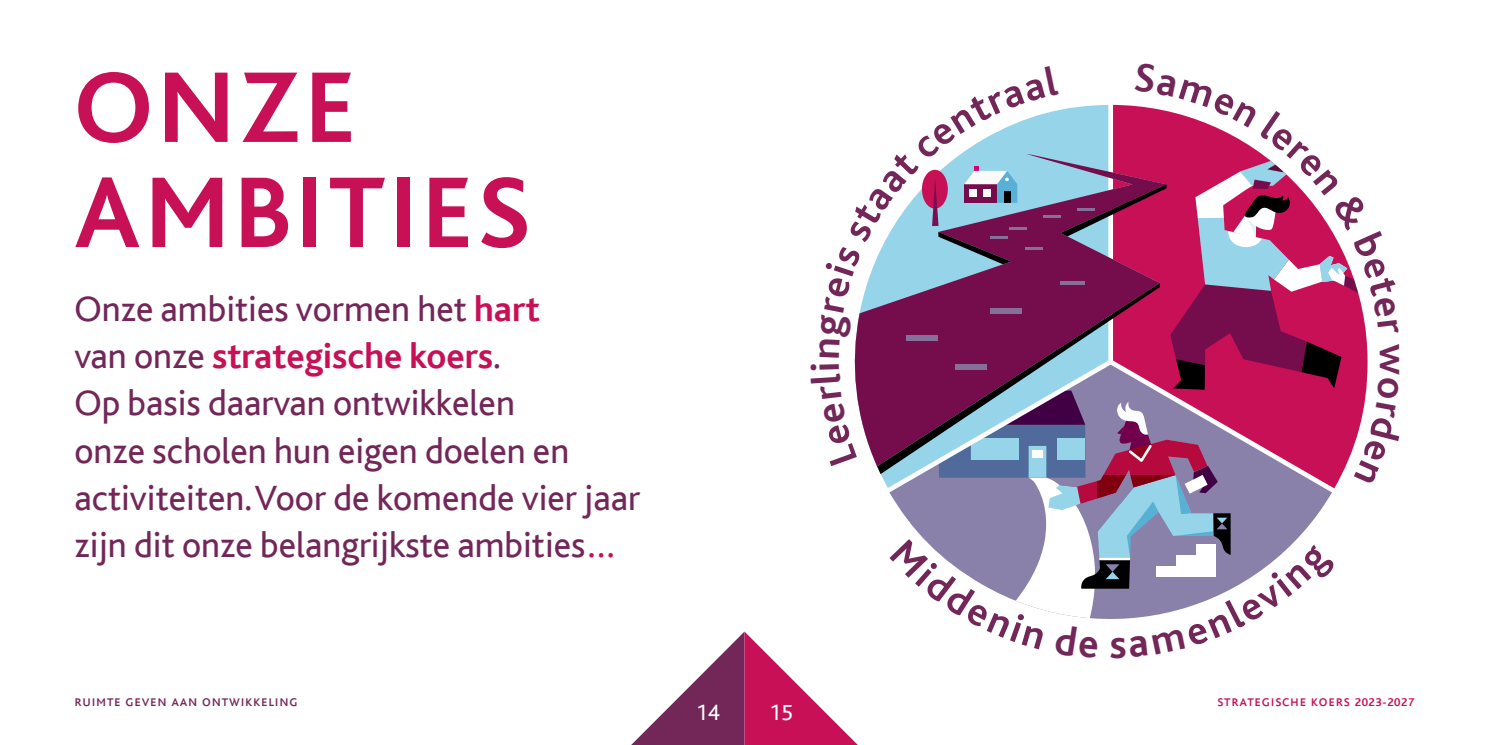
<style>
.page{position:relative;width:1489px;height:745px;background:#fff}
.page>*{position:absolute;margin:0;border:0;box-sizing:border-box;transform-origin:0 0}
.t1{font:700 105px/105px "Bliss";letter-spacing:.05em;color:#c71055}
.t2{font:700 41.12px "Bliss";color:#732758}
.t3{font:36.75px/47.2px "Bliss";color:#732758}
.t4{font:22.75px "Bliss";color:#fff}
.t5{font:15.75px "Bliss Caps";letter-spacing:.05em;color:#732758}
.t6{font:15.75px "Bliss Caps";letter-spacing:.05em;color:#c71055}
.s1{font-weight:700;color:#c71055}
.s2{color:#c71055}
.s3{font-family:"Bliss";font-weight:700;font-size:11.72px}
</style>
<div class="page">
<svg style="left:632px;top:104px;width:736px;height:640px"></svg>
<h1 class="t1" style="left:74px;top:57px;width:457px">ONZE<br>AMBITIES</h1>
<p class="t3" style="left:74px;top:285px;width:567px">Onze ambities vormen het <span class="s1">hart<br></span>van onze <span class="s1">strategische koers</span>.<br>Op basis daarvan ontwikkelen<br>onze scholen hun eigen doelen en activiteiten. Voor de komende vier jaar zijn dit onze belangrijkste ambities<span class="s2">…</span></p>
<p class="t2" style="left:1414px;top:344px;width:33px;rotate:90deg">w</p>
<p class="t5" style="left:74px;top:692px;width:225px">ruimte geven aan ontwikkeling</p>
<p class="t6" style="left:1217px;top:692px;width:199px">strategische koers <span class="s3">2023-2027</span></p>
<p class="t4" style="left:695px;top:700px;width:25px">14</p>
<p class="t4" style="left:769px;top:700px;width:25px">15</p>
</div>
